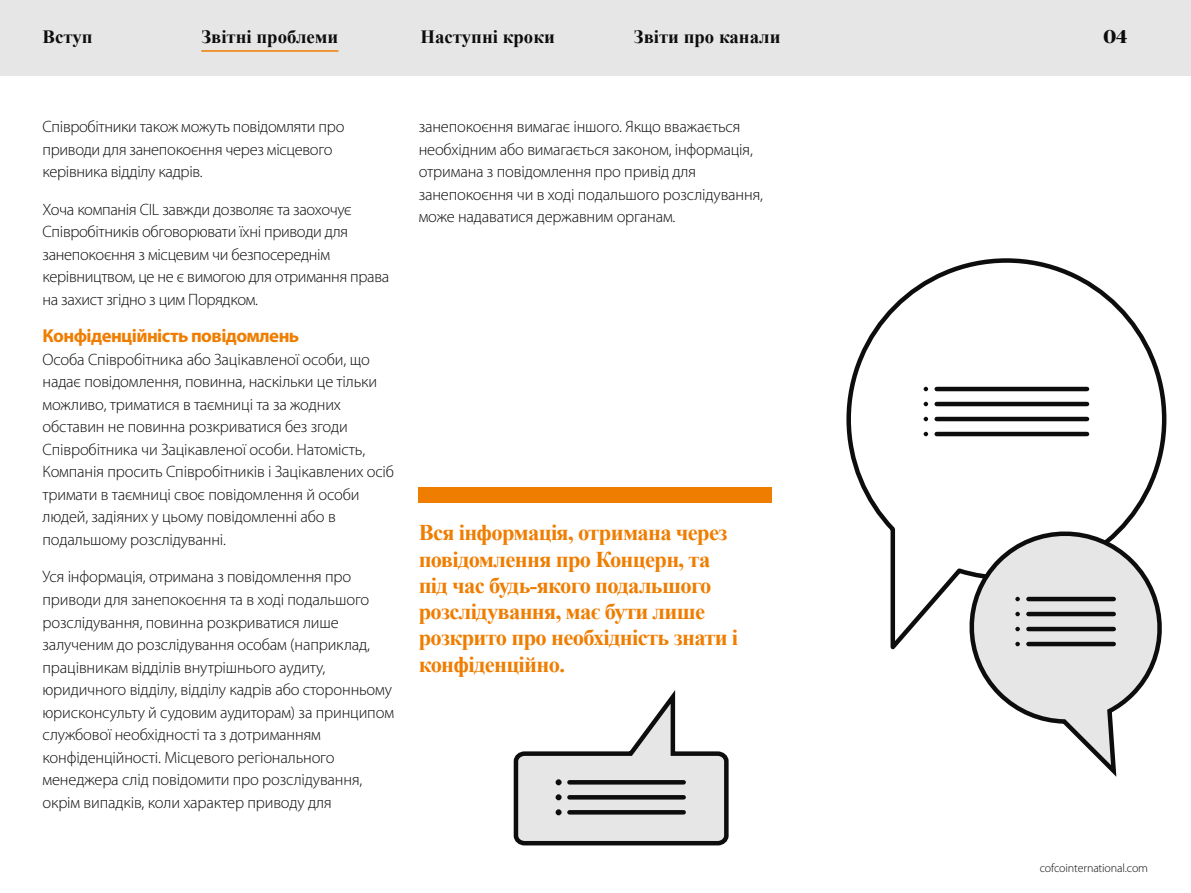
<style>
.page{position:relative;width:1191px;height:893px;background:#fff}
.page>*{position:absolute;margin:0;border:0;box-sizing:border-box;transform-origin:0 0}
.t1{font:700 22.5px/26.2px "Times New Roman";letter-spacing:-.03em;color:#ef7d00}
.t2{font:700 18.75px "Times New Roman";color:#0d0d0d}
.t3{font:700 18.75px "Myriad Pro";letter-spacing:-.03em;color:#ef7d00}
.t4{font:700 18.75px "Publico Banner Web";color:#0d0d0d}
.t5{font:300 16.5px/22.5px "Myriad Pro";letter-spacing:-.01em;color:#0d0d0d}
.t6{font:300 12px "Myriad Pro";letter-spacing:-.01em;color:#0d0d0d}
</style>
<div class="page">
<div style="left:0;top:0;width:1191px;height:75px;background:#e6e6e6"></div>
<svg style="left:846px;top:258px;width:321px;height:392px"></svg>
<svg style="left:962px;top:518px;width:205px;height:259px"></svg>
<svg style="left:1015px;top:597px;width:4px;height:4px"></svg>
<hr style="left:1028px;top:597px;width:85px;height:4px;background:#0d0d0d">
<svg style="left:1015px;top:612px;width:4px;height:4px"></svg>
<hr style="left:1028px;top:612px;width:85px;height:4px;background:#0d0d0d">
<svg style="left:1015px;top:627px;width:4px;height:4px"></svg>
<hr style="left:1028px;top:627px;width:85px;height:4px;background:#0d0d0d">
<svg style="left:1015px;top:642px;width:4px;height:4px"></svg>
<hr style="left:1028px;top:642px;width:85px;height:4px;background:#0d0d0d">
<svg style="left:513px;top:690px;width:216px;height:156px"></svg>
<div style="left:569px;top:810px;width:114px;height:5px;background:#0d0d0d"></div>
<div style="left:419px;top:488px;width:353px;height:15px;background:#ef7d00"></div>
<hr style="left:201px;top:50px;width:137px;height:2px;background:#ef7d00">
<p class="t2" style="left:43px;top:23px;width:51px">Вступ</p>
<p class="t2" style="left:201px;top:23px;width:139px">Звітні проблеми</p>
<p class="t2" style="left:420px;top:23px;width:136px">Наступні кроки</p>
<p class="t2" style="left:634px;top:23px;width:148px">Звіти про канали</p>
<p class="t5" style="left:43px;top:116px;width:303px">Співробітники також можуть повідомляти про приводи для занепокоєння через місцевого керівника відділу кадрів.</p>
<p class="t5" style="left:43px;top:198px;width:348px">Хоча компанія CIL завжди дозволяє та заохочує Співробітників обговорювати їхні приводи для занепокоєння з місцевим чи безпосереднім керівництвом, це не є вимогою для отримання права на захист згідно з цим Порядком.</p>
<p class="t3" style="left:43px;top:324px;width:258px">Конфіденційність повідомлень</p>
<p class="t5" style="left:43px;top:348px;width:353px">Особа Співробітника або Зацікавленої особи, що надає повідомлення, повинна, наскільки це тільки можливо, триматися в таємниці та за жодних обставин не повинна розкриватися без згоди Співробітника чи Зацікавленої особи. Натомість, Компанія просить Співробітників і Зацікавлених осіб тримати в таємниці своє повідомлення й особи людей, задіяних у цьому повідомленні або в подальшому розслідуванні.</p>
<p class="t5" style="left:43px;top:566px;width:353px">Уся інформація, отримана з повідомлення про приводи для занепокоєння та в ході подальшого розслідування, повинна розкриватися лише залученим до розслідування особам (наприклад, працівникам відділів внутрішнього аудиту, юридичного відділу, відділу кадрів або сторонньому юрисконсульту й судовим аудиторам) за принципом службової необхідності та з дотриманням конфіденційності. Місцевого регіонального менеджера слід повідомити про розслідування, окрім випадків, коли характер приводу для</p>
<p class="t5" style="left:419px;top:116px;width:346px">занепокоєння вимагає іншого. Якщо вважається необхідним або вимагається законом, інформація, отримана з повідомлення про привід для занепокоєння чи в ході подальшого розслідування, може надаватися державним органам.</p>
<h1 class="t1" style="left:419px;top:519px;width:321px">Вся інформація, отримана через повідомлення про Концерн, та під час будь-якого подальшого розслідування, має бути лише розкрито про необхідність знати і конфіденційно.</h1>
<p class="t4" style="left:1103px;top:23px;width:25px">04</p>
<p class="t6" style="left:1039px;top:861px;width:110px">cofcointernational.com</p>
</div>
